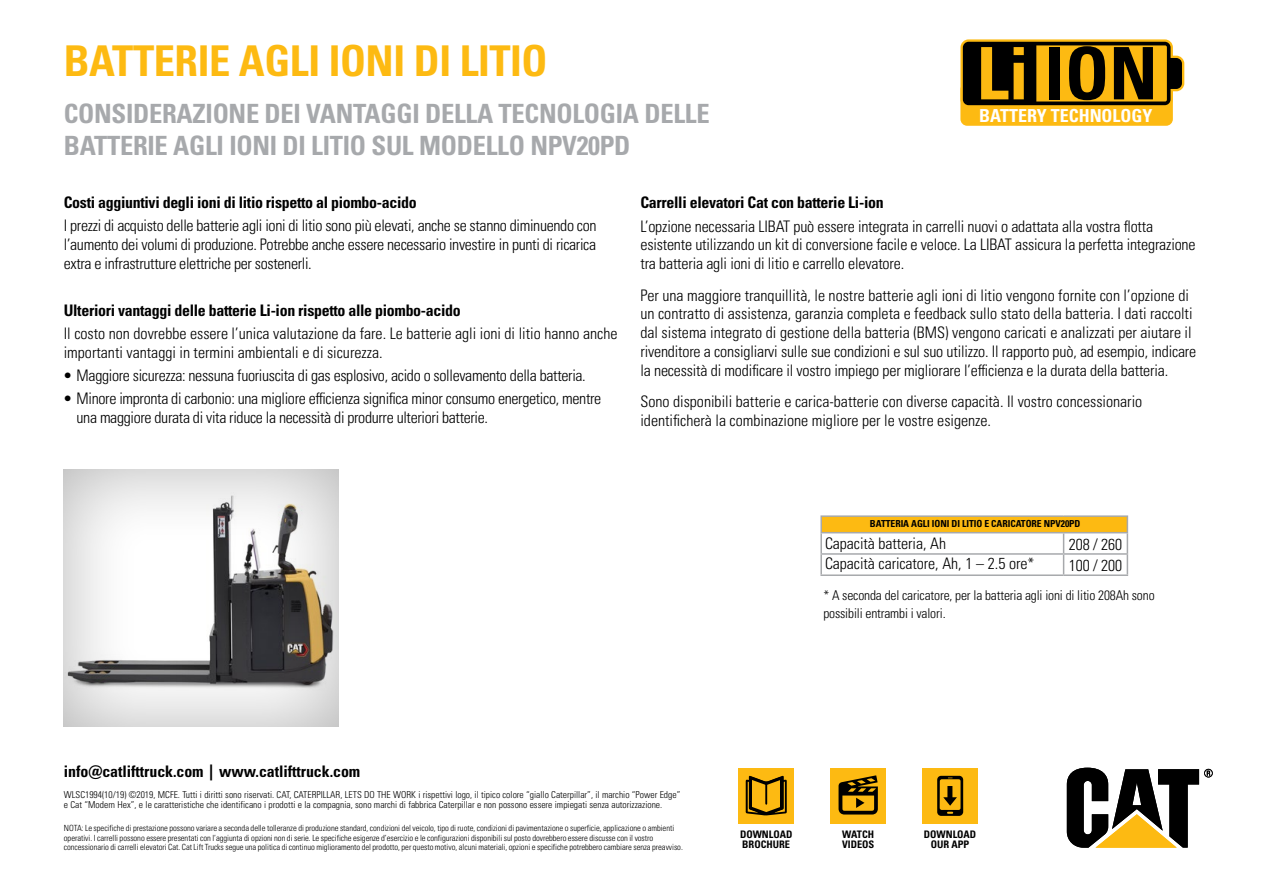
<style>
.page{position:relative;width:1263px;height:893px;background:#fff}
.page>*{position:absolute;margin:0;border:0;box-sizing:border-box;transform-origin:0 0}
.t1{font:700 condensed 72.45px "Univers";color:#000}
.t2{font:42.45px "Univers LTCYR 67 Bold Cond";letter-spacing:-.01em;color:#fdba12}
.t3{font:26.55px/31.8px "Univers LTCYR 67 Bold Cond";letter-spacing:-.01em;color:#a7a9ac}
.t4{font:700 condensed 18px "Univers";color:#fff}
.t5{font:15.9px/18.8px "Univers LTCYR 47 Light Cond";letter-spacing:-.01em;color:#000}
.t6{font:15.9px "Univers LTCYR 67 Bold Cond";letter-spacing:-.02em;color:#000}
.t7{font:13.5px/18px "Univers LTCYR 47 Light Cond";letter-spacing:-.01em;color:#000}
.t8{font:10.35px/10.4px "Univers LTCYR 67 Bold Cond";color:#000}
.t9{font:9.6px/10.6px "Univers LTCYR 47 Light Cond";color:#000}
.t10{font:9.6px "Univers LTCYR 67 Bold Cond";letter-spacing:-.005em;color:#000}
.t11{font:8.55px/9.6px "Univers LTCYR 47 Light Cond";letter-spacing:-.005em;color:#000}
.s1{color:#fdba12}
</style>
<div class="page">
<div style="left:960px;top:83px;width:213px;height:43px;background:#fdba12;border-radius:7px"></div>
<svg style="left:960px;top:39px;width:225px;height:70px"></svg>
<hr style="left:820px;top:515px;width:243px;height:2px;background:#a7a9ac">
<hr style="left:1063px;top:515px;width:65px;height:2px;background:#a7a9ac">
<svg style="left:820px;top:517px;width:308px;height:57px"></svg>
<hr style="left:1063px;top:553px;width:65px;height:2px;background:#a7a9ac">
<hr style="left:820px;top:574px;width:243px;height:2px;background:#a7a9ac">
<hr style="left:1063px;top:574px;width:65px;height:2px;background:#a7a9ac">
<div style="left:51px;top:460px;width:301px;height:268px;background:#000;opacity:.3"></div>
<svg style="left:1067px;top:768px;width:146px;height:80px"></svg>
<div style="left:830px;top:768px;width:56px;height:55px;background:#fdba12"></div>
<svg style="left:838px;top:775px;width:40px;height:39px"></svg>
<div style="left:922px;top:768px;width:56px;height:55px;background:#fdba12"></div>
<svg style="left:937px;top:776px;width:26px;height:40px"></svg>
<div style="left:738px;top:768px;width:56px;height:55px;background:#fdba12"></div>
<svg style="left:746px;top:775px;width:41px;height:40px"></svg>
<h2 class="t2" style="left:64px;top:35px;width:485px">BATTERIE AGLI IONI DI LITIO</h2>
<h3 class="t3" style="left:64px;top:98px;width:647px">CONSIDERAZIONE DEI VANTAGGI DELLA TECNOLOGIA DELLE<br>BATTERIE AGLI IONI DI LITIO SUL MODELLO NPV20PD</h3>
<h1 class="t1" style="left:976px;top:29px;width:183px"><span class="s1">Li</span> ION</h1>
<p class="t4" style="left:979px;top:105px;width:175px">BATTERY TECHNOLOGY</p>
<p class="t6" style="left:64px;top:193px;width:355px">Costi aggiuntivi degli ioni di litio rispetto al piombo-acido</p>
<p class="t5" style="left:64px;top:216px;width:534px;text-align:justify">I prezzi di acquisto delle batterie agli ioni di litio sono più elevati, anche se stanno diminuendo con l’aumento dei volumi di produzione. Potrebbe anche essere necessario investire in punti di ricarica extra e infrastrutture elettriche per sostenerli.</p>
<p class="t6" style="left:64px;top:300px;width:399px">Ulteriori vantaggi delle batterie Li-ion rispetto alle piombo-acido</p>
<p class="t5" style="left:64px;top:323px;width:555px">Il costo non dovrebbe essere l’unica valutazione da fare. Le batterie agli ioni di litio hanno anche importanti vantaggi in termini ambientali e di sicurezza.</p>
<p class="t5" style="left:64px;top:365px;width:523px">• Maggiore sicurezza: nessuna fuoriuscita di gas esplosivo, acido o sollevamento della batteria.</p>
<p class="t5" style="left:77px;top:388px;width:526px;text-indent:-13px">• Minore impronta di carbonio: una migliore efficienza significa minor consumo energetico, mentre una maggiore durata di vita riduce la necessità di produrre ulteriori batterie.</p>
<p class="t6" style="left:640px;top:193px;width:245px">Carrelli elevatori Cat con batterie Li-ion</p>
<p class="t5" style="left:640px;top:216px;width:557px">L’opzione necessaria LIBAT può essere integrata in carrelli nuovi o adattata alla vostra flotta esistente utilizzando un kit di conversione facile e veloce. La LIBAT assicura la perfetta integrazione tra batteria agli ioni di litio e carrello elevatore.</p>
<p class="t5" style="left:640px;top:285px;width:557px">Per una maggiore tranquillità, le nostre batterie agli ioni di litio vengono fornite con l’opzione di un contratto di assistenza, garanzia completa e feedback sullo stato della batteria. I dati raccolti dal sistema integrato di gestione della batteria (BMS) vengono caricati e analizzati per aiutare il rivenditore a consigliarvi sulle sue condizioni e sul suo utilizzo. Il rapporto può, ad esempio, indicare la necessità di modificare il vostro impiego per migliorare l’efficienza e la durata della batteria.</p>
<p class="t5" style="left:640px;top:391px;width:503px">Sono disponibili batterie e carica-batterie con diverse capacità. Il vostro concessionario identificherà la combinazione migliore per le vostre esigenze.</p>
<p class="t10" style="left:870px;top:518px;width:212px">BATTERIA AGLI IONI DI LITIO E CARICATORE NPV20PD</p>
<p class="t5" style="left:825px;top:532px;width:211px;line-height:20.1px">Capacità batteria, Ah<br>Capacità caricatore, Ah, 1 – 2.5 ore*</p>
<p class="t7" style="left:823px;top:585px;width:333px">* A seconda del caricatore, per la batteria agli ioni di litio 208Ah sono possibili entrambi i valori.</p>
<p class="t5" style="left:1069px;top:533px;width:55px;line-height:21.3px">208 / 260<br>100 / 200</p>
<p class="t6" style="left:64px;top:761px;width:298px">info@catlifttruck.com | www.catlifttruck.com</p>
<p class="t9" style="left:64px;top:788px;width:618px">WLSC1994(10/19) ©2019, MCFE. Tutti i diritti sono riservati. CAT, CATERPILLAR, LETS DO THE WORK i rispettivi logo, il tipico colore “giallo Caterpillar”, il marchio “Power Edge” e Cat “Modern Hex”, e le caratteristiche che identificano i prodotti e la compagnia, sono marchi di fabbrica Caterpillar e non possono essere impiegati senza autorizzazione.</p>
<p class="t11" style="left:64px;top:823px;width:620px">NOTA: Le specifiche di prestazione possono variare a seconda delle tolleranze di produzione standard, condizioni del veicolo, tipo di ruote, condizioni di pavimentazione o superficie, applicazione o ambienti operativi. I carrelli possono essere presentati con l’aggiunta di opzioni non di serie. Le specifiche esigenze d’esercizio e le configurazioni disponibili sul posto dovrebbero essere discusse con il vostro concessionario di carrelli elevatori Cat. Cat Lift Trucks segue una politica di continuo miglioramento del prodotto, per questo motivo, alcuni materiali, opzioni e specifiche potrebbero cambiare senza preavviso.</p>
<p class="t8" style="left:740px;top:829px;width:54px">DOWNLOAD<br>BROCHURE</p>
<p class="t8" style="left:842px;top:829px;width:34px">WATCH<br>VIDEOS</p>
<p class="t8" style="left:924px;top:829px;width:54px;text-align:center">DOWNLOAD<br>OUR APP</p>
</div>
